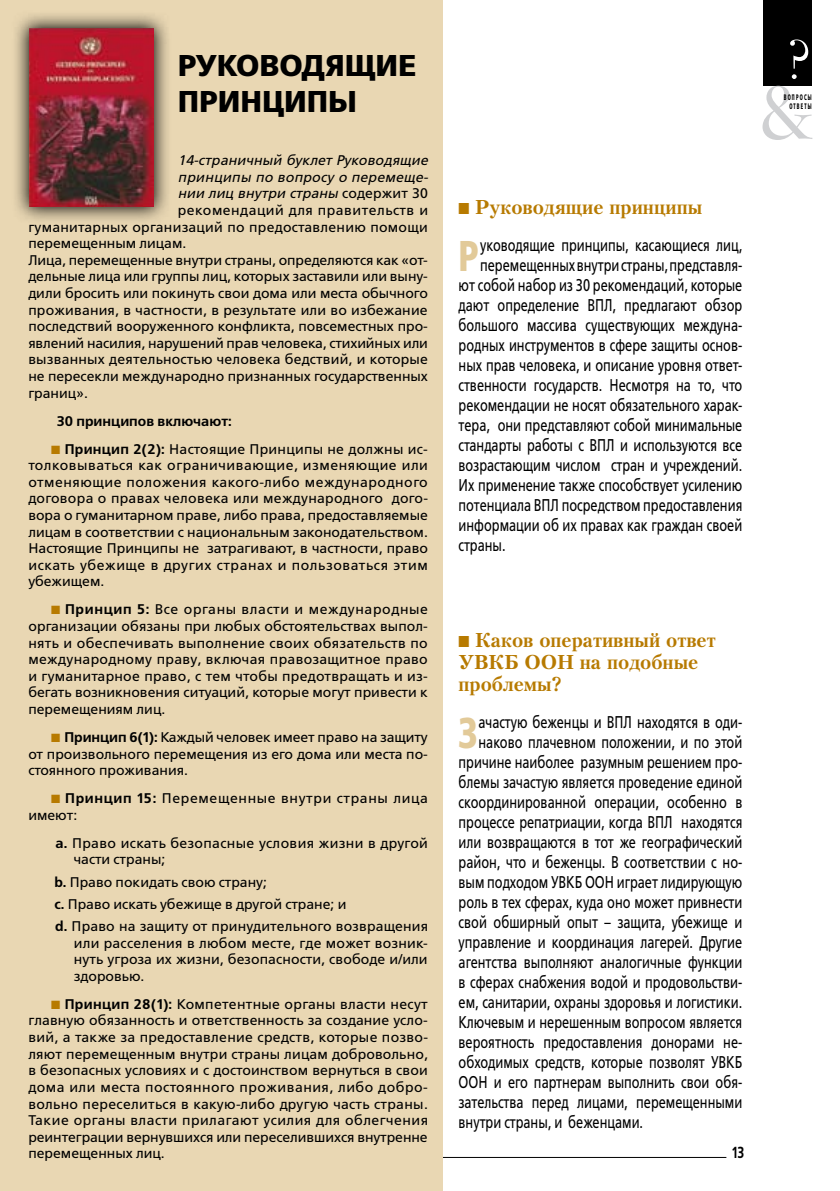
<style>
.page{position:relative;width:840px;height:1191px;background:#fff}
.page>*{position:absolute;margin:0;border:0;box-sizing:border-box;transform-origin:0 0}
.t1{font:42.8px "Free Set Bold C";color:#e2ca99;scale:.75 1}
.t2{font:30px/36px "Free Set Bold C";color:#000}
.t3{font:700 20px/22px "Petersburg C";color:#b77a00}
.t4{font:17px/20px "Free Set C";color:#000;text-align:justify;scale:.75 1}
.t5{font:700 16px "Free Set C";color:#000;scale:.75 1}
.t6{font:14px/16.6px "Free Set C";color:#000;text-align:justify}
.t7{font:italic 14px "Free Set C";letter-spacing:.015em;color:#000}
.t8{font:14px/16.6px "Free Set C";letter-spacing:.025em;color:#000}
.t9{font:14px "Free Set C";letter-spacing:.02em;color:#000}
.t10{font:14px/16.6px "Free Set C";letter-spacing:.045em;color:#000}
.t11{font:14px "Free Set C";letter-spacing:.035em;color:#000}
.t12{font:700 14px "Free Set C";color:#000}
.t13{font:8px/9px "Free Set Bold C";letter-spacing:.3em;color:#000;text-align:right;scale:.5 1}
.s1{font-style:normal}
.s2{color:#b77a00}
.s3{font-weight:700}
</style>
<div class="page">
<hr style="left:358px;top:1157px;width:368px;height:1px;background:#000">
<div style="left:0;top:0;width:442px;height:1191px;background:#e9d7b3"></div>
<svg style="left:15px;top:14px;width:153px;height:207px"></svg>
<img style="left:30px;top:28px;width:123px;height:178px">
<div style="left:763px;top:0;width:48px;height:85px;background:#000"></div>
<svg style="left:790px;top:39px;width:17px;height:40px"></svg>
<svg style="left:762px;top:86px;width:49px;height:54px"></svg>
<h2 class="t2" style="left:178px;top:48px;width:240px">РУКОВОДЯЩИЕ<br>ПРИНЦИПЫ</h2>
<p class="t7" style="left:178px;top:153px;width:251px">14-страничный буклет Руководящие</p>
<p class="t7" style="left:178px;top:169px;width:252px">принципы по вопросу о перемеще-</p>
<p class="t7" style="left:178px;top:186px;width:251px">нии лиц внутри страны <span class="s1">содержит 30</span></p>
<p class="t11" style="left:178px;top:202px;width:251px">рекомендаций для правительств и</p>
<p class="t9" style="left:28px;top:219px;width:401px">гуманитарных организаций по предоставлению помощи</p>
<p class="t6" style="left:28px;top:235px;width:159px">перемещенным лицам.</p>
<p class="t6" style="left:28px;top:252px;width:400px">Лица, перемещенные внутри страны, определяются как «от-</p>
<p class="t6" style="left:28px;top:268px;width:401px">дельные лица или группы лиц, которых заставили или выну-</p>
<p class="t6" style="left:28px;top:285px;width:401px">дили бросить или покинуть свои дома или места обычного</p>
<p class="t6" style="left:28px;top:302px;width:400px">проживания, в частности, в результате или во избежание</p>
<p class="t6" style="left:28px;top:318px;width:401px">последствий вооруженного конфликта, повсеместных про-</p>
<p class="t6" style="left:28px;top:335px;width:401px">явлений насилия, нарушений прав человека, стихийных или</p>
<p class="t6" style="left:28px;top:351px;width:401px">вызванных деятельностью человека бедствий, и которые</p>
<p class="t6" style="left:28px;top:368px;width:401px">не пересекли международно признанных государственных</p>
<p class="t6" style="left:28px;top:385px;width:61px">границ».</p>
<p class="t12" style="left:57px;top:413px;width:176px">30 принципов включают:</p>
<p class="t6" style="left:28px;top:440px;width:401px;text-indent:23px"><span class="s2">■</span> <span class="s3">Принцип 2(2):</span> Настоящие П ринципы не должны ис&shy;толковываться как ограничивающие, изменяющие или отменяющие положения какого-либо международного договора о правах человека или международного дого&shy;вора о гуманитарном праве, либо права, предоставляемые лицам в соответствии с национальным законодательством.<br>Н астоящие П ринципы не затрагивают, в частности, право искать убежище в других странах и пользоваться этим убежищем.</p>
<p class="t6" style="left:28px;top:601px;width:401px;text-indent:23px"><span class="s2">■</span> <span class="s3">Принцип 5:</span> Все органы власти и международные организации обязаны при любых обстоятельствах выпол&shy;нять и обеспечивать выполнение своих обязательств по международному праву, включая правозащитное право и гуманитарное право, с тем чтобы предотвращать и из&shy;бегать возникновения ситуаций, которые могут привести к перемещениям лиц.</p>
<p class="t6" style="left:28px;top:729px;width:401px;text-indent:23px"><span class="s2">■</span> <span class="s3">Принцип 6(1):</span> Каждый человек имеет право на защиту от произвольного перемещения из его дома или места по&shy;стоянного проживания.</p>
<p class="t10" style="left:28px;top:790px;width:401px;text-indent:23px"><span class="s2">■</span> <span class="s3">Принцип 15:</span> Перемещенные внутри страны лица имеют:</p>
<p class="t8" style="left:74px;top:834px;width:355px;text-indent:-18px"><span class="s3">a.</span> П раво искать безопасные условия жизни в другой части страны;</p>
<p class="t6" style="left:54px;top:870px;width:375px;line-height:22.2px;text-align:left"><span class="s3">b.</span> П раво покидать свою страну;<br><span class="s3">c.</span> П раво искать убежище в другой стране; и<br><span class="s3">d.</span> П раво на защиту от принудительного возвращения</p>
<p class="t6" style="left:74px;top:934px;width:355px">или расселения в любом месте, где может возник&shy;нуть угроза их жизни, безопасности, свободе и/или здоровью.</p>
<p class="t6" style="left:28px;top:995px;width:401px;text-indent:23px"><span class="s2">■</span> <span class="s3">Принцип 28(1):</span> Компетентные органы власти несут главную обязанность и ответственность за создание усло&shy;вий, а также за предоставление средств, которые позво&shy;ляют перемещенным внутри страны лицам добровольно, в безопасных условиях и с достоинством вернуться в свои дома или места постоянного проживания, либо добро&shy;вольно переселиться в какую-либо другую часть страны.<br>Такие органы власти прилагают усилия для облегчения реинтеграции вернувшихся или переселившихся внутренне перемещенных лиц.</p>
<h3 class="t3" style="left:458px;top:195px;width:245px">■ Руководящие принципы</h3>
<h1 class="t1" style="left:458px;top:232px;width:28px">Р</h1>
<p class="t4" style="left:480px;top:235px;width:351px">уководящие принципы, касающиеся лиц,</p>
<p class="t4" style="left:480px;top:255px;width:351px">перемещенных внутри страны, представля-</p>
<p class="t4" style="left:458px;top:275px;width:379px">ют собой набор из 30 рекомендаций, которые</p>
<p class="t4" style="left:458px;top:295px;width:379px">дают определение ВПЛ, предлагают обзор</p>
<p class="t4" style="left:458px;top:315px;width:379px">большого массива существующих междуна-</p>
<p class="t4" style="left:458px;top:335px;width:379px">родных инструментов в сфере защиты основ-</p>
<p class="t4" style="left:458px;top:355px;width:379px">ных прав человека, и описание уровня ответ-</p>
<p class="t4" style="left:458px;top:375px;width:379px">ственности государств. Н есмотря на то, что</p>
<p class="t4" style="left:458px;top:395px;width:379px">рекомендации не носят обязательного харак-</p>
<p class="t4" style="left:458px;top:415px;width:379px">тера, они представляют собой минимальные</p>
<p class="t4" style="left:458px;top:435px;width:379px">стандарты работы с ВПЛ и используются все</p>
<p class="t4" style="left:458px;top:455px;width:379px">возрастающим числом стран и учреждений.</p>
<p class="t4" style="left:458px;top:475px;width:379px">Их применение также способствует усилению</p>
<p class="t4" style="left:458px;top:495px;width:379px">потенциала ВПЛ посредством предоставления</p>
<p class="t4" style="left:458px;top:515px;width:379px">информации об их правах как граждан своей</p>
<p class="t4" style="left:458px;top:535px;width:64px">страны.</p>
<h3 class="t3" style="left:458px;top:629px;width:258px">■ Каков оперативный ответ<br>УВКБ ООН на подобные проблемы?</h3>
<h1 class="t1" style="left:458px;top:709px;width:27px">З</h1>
<p class="t4" style="left:478px;top:712px;width:353px">ачастую беженцы и ВПЛ находятся в оди-</p>
<p class="t4" style="left:478px;top:732px;width:353px">наково плачевном положении, и по этой</p>
<p class="t4" style="left:458px;top:752px;width:379px">причине наиболее разумным решением про-</p>
<p class="t4" style="left:458px;top:772px;width:379px">блемы зачастую является проведение единой</p>
<p class="t4" style="left:458px;top:792px;width:379px">скоординированной операции, особенно в</p>
<p class="t4" style="left:458px;top:812px;width:379px">процессе репатриации, когда ВПЛ находятся</p>
<p class="t4" style="left:458px;top:832px;width:379px">или возвращаются в тот же географический</p>
<p class="t4" style="left:458px;top:852px;width:379px">район, что и беженцы. В соответствии с но-</p>
<p class="t4" style="left:458px;top:872px;width:182px">вым подходом УВ КБ ООН</p>
<p class="t4" style="left:458px;top:872px;width:379px;text-indent:158px">играет лидирующую роль в тех сферах, куда оно может привнести свой обширный опыт – защита, убежище и управление и координация лагерей. Другие агентства выполняют аналогичные функции в сферах снабжения водой и продовольстви&shy;ем, санитарии, охраны здоровья и логистики.<br>Ключевым и нерешенным вопросом является вероятность предоставления донорами не&shy;обходимых средств, которые позволят УВ КБ ООН</p>
<p class="t4" style="left:458px;top:1072px;width:379px;text-indent:35px">и его партнерам выполнить свои обя&shy;зательства перед лицами, перемещенными внутри страны, и беженцами.</p>
<p class="t5" style="left:731px;top:1143px;width:18px">13</p>
<p class="t13" style="left:783px;top:93px;width:57px">ВОПРОСЫ<br>ОТВЕТЫ</p>
</div>
